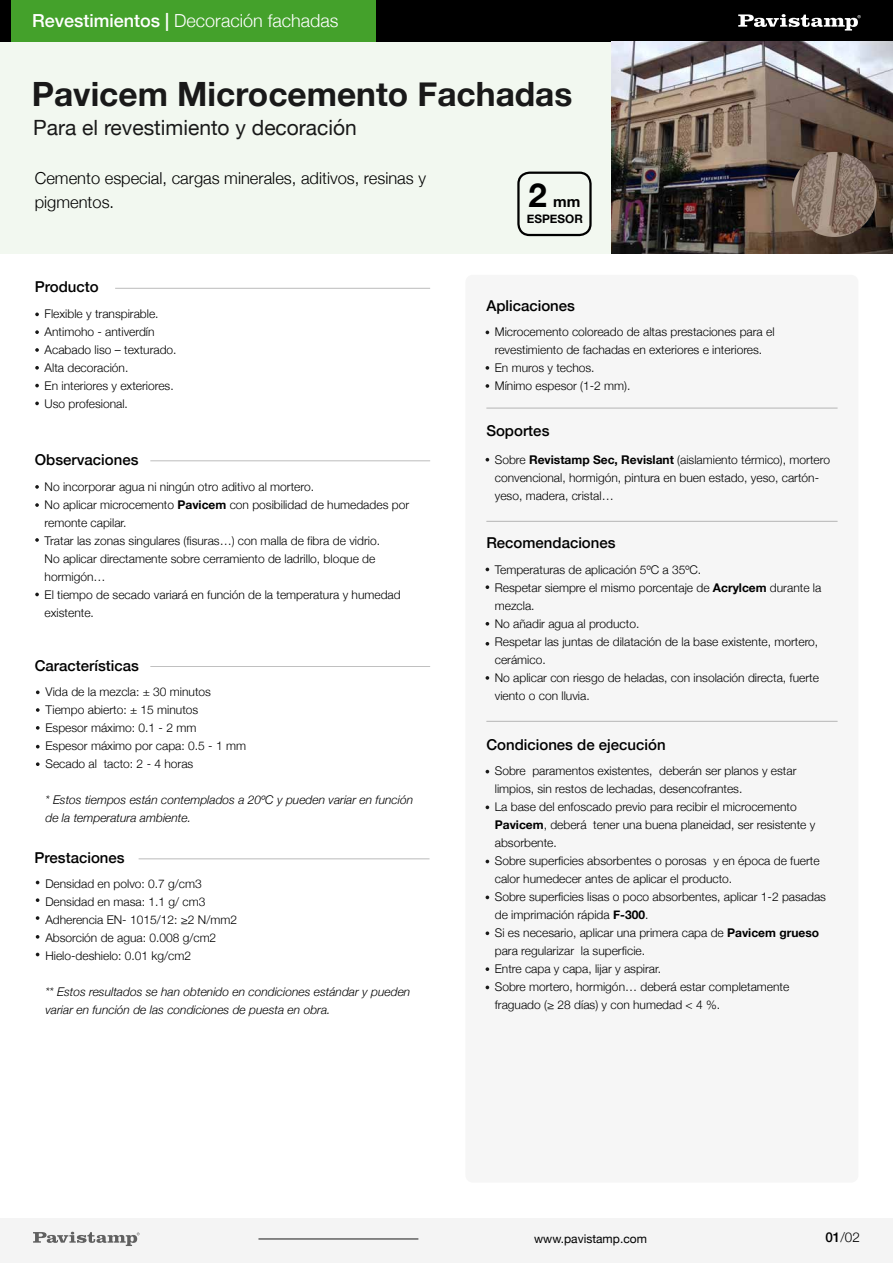
<style>
.page{position:relative;width:893px;height:1263px;background:#fff}
.page>*{position:absolute;margin:0;border:0;box-sizing:border-box;transform-origin:0 0}
.t1{font:700 33.45px "Helvetica Neue";color:#191919}
.t2{font:21px "Helvetica Neue";color:#191919}
.t3{font:300 18px "Helvetica Neue";color:#fff}
.t4{font:300 16.5px/24px "Helvetica Neue";color:#000}
.t5{font:500 15px "Helvetica Neue";color:#000}
.t6{font:700 15px "Helvetica Neue";color:#000}
.t7{font:300 13.5px "Helvetica Neue";color:#000}
.t8{font:300 12px/18px "Helvetica Neue";color:#000}
.t9{font:italic 300 12px/18px "Helvetica Neue";color:#000}
.t10{font:12px "Helvetica Neue";color:#000}
.t11{font:700 11.7px "Helvetica Neue";color:#000}
.s1{font-weight:500}
.s2{font-size:33px}
.s3{font-weight:700}
</style>
<div class="page">
<div style="left:0;top:1218px;width:893px;height:45px;background:#f4f4f4"></div>
<div style="left:465px;top:275px;width:393px;height:907px;background:#f4f4f4;border-radius:7px"></div>
<div style="left:0;top:41px;width:615px;height:212px;background:#f2f8f0"></div>
<div style="left:0;top:0;width:376px;height:41px;background:#44a12b"></div>
<div style="left:376px;top:0;width:517px;height:41px;background:#000"></div>
<svg style="left:738px;top:14px;width:123px;height:17px"></svg>
<div style="left:0;top:0;width:11px;height:41px;background:#000"></div>
<hr style="left:139px;top:858px;width:291px;height:1px;background:#191919">
<hr style="left:150px;top:460px;width:280px;height:1px;background:#191919">
<svg style="left:35px;top:485px;width:4px;height:4px"></svg>
<svg style="left:36px;top:898px;width:3px;height:4px"></svg>
<svg style="left:36px;top:916px;width:3px;height:4px"></svg>
<svg style="left:36px;top:935px;width:3px;height:4px"></svg>
<hr style="left:486px;top:408px;width:352px;height:1px;background:#191919">
<hr style="left:486px;top:521px;width:352px;height:1px;background:#191919">
<hr style="left:486px;top:721px;width:352px;height:1px;background:#191919">
<hr style="left:150px;top:666px;width:280px;height:1px;background:#191919">
<svg style="left:36px;top:690px;width:4px;height:4px"></svg>
<svg style="left:486px;top:366px;width:3px;height:4px"></svg>
<svg style="left:486px;top:384px;width:3px;height:4px"></svg>
<svg style="left:486px;top:805px;width:3px;height:4px"></svg>
<svg style="left:486px;top:931px;width:3px;height:4px"></svg>
<svg style="left:486px;top:895px;width:3px;height:4px"></svg>
<svg style="left:486px;top:985px;width:3px;height:4px"></svg>
<svg style="left:486px;top:967px;width:3px;height:4px"></svg>
<svg style="left:486px;top:585px;width:3px;height:4px"></svg>
<svg style="left:486px;top:622px;width:3px;height:4px"></svg>
<svg style="left:486px;top:642px;width:3px;height:4px"></svg>
<svg style="left:486px;top:676px;width:3px;height:4px"></svg>
<svg style="left:36px;top:708px;width:4px;height:4px"></svg>
<svg style="left:36px;top:726px;width:4px;height:4px"></svg>
<svg style="left:36px;top:745px;width:4px;height:3px"></svg>
<svg style="left:36px;top:762px;width:4px;height:4px"></svg>
<svg style="left:35px;top:503px;width:4px;height:4px"></svg>
<svg style="left:35px;top:538px;width:4px;height:4px"></svg>
<svg style="left:35px;top:593px;width:4px;height:3px"></svg>
<hr style="left:115px;top:288px;width:315px;height:1px;background:#191919">
<svg style="left:35px;top:312px;width:4px;height:4px"></svg>
<svg style="left:35px;top:330px;width:4px;height:4px"></svg>
<svg style="left:35px;top:348px;width:4px;height:4px"></svg>
<svg style="left:35px;top:366px;width:4px;height:4px"></svg>
<svg style="left:35px;top:384px;width:4px;height:3px"></svg>
<svg style="left:35px;top:402px;width:4px;height:3px"></svg>
<svg style="left:33px;top:1232px;width:107px;height:14px"></svg>
<hr style="left:258px;top:1239px;width:160px;height:1px;background:#191919">
<img style="left:611px;top:41px;width:282px;height:212px">
<img style="left:792px;top:152px;width:85px;height:85px;border-radius:43px">
<div style="left:517px;top:172px;width:75px;height:64px;border:2px solid #000;border-radius:11px"></div>
<h3 class="t3" style="left:32px;top:6px;width:308px"><span class="s1">Revestimientos |</span> Decoración fachadas</h3>
<h1 class="t1" style="left:32px;top:67px;width:542px">Pavicem Microcemento Fachadas</h1>
<h2 class="t2" style="left:33px;top:113px;width:325px">Para el revestimiento y decoración</h2>
<h3 class="t4" style="left:35px;top:165px;width:393px">Cemento especial, cargas minerales, aditivos, resinas y pigmentos.</h3>
<p class="t6" style="left:529px;top:190px;width:53px"><span class="s2">2</span> mm</p>
<p class="t11" style="left:527px;top:209px;width:58px">ESPESOR</p>
<p class="t5" style="left:35px;top:275px;width:65px">Producto</p>
<p class="t8" style="left:45px;top:304px;width:134px">Flexible y transpirable.<br>Antimoho - antiverdín<br>Acabado liso – texturado.<br>Alta decoración.<br>En interiores y exteriores.<br>Uso profesional.</p>
<p class="t5" style="left:35px;top:448px;width:105px">Observaciones</p>
<p class="t8" style="left:45px;top:476px;width:366px">No incorporar agua ni ningún otro aditivo al mortero.<br>No aplicar microcemento <span class="s3">Pavicem</span> con posibilidad de humedades por remonte capilar.<br>Tratar las zonas singulares (fisuras…) con malla de fibra de vidrio.<br>No aplicar directamente sobre cerramiento de ladrillo, bloque de hormigón…<br>El tiempo de secado variará en función de la temperatura y humedad existente.</p>
<p class="t5" style="left:35px;top:653px;width:106px">Características</p>
<p class="t8" style="left:45px;top:682px;width:202px">Vida de la mezcla: ± 30 minutos<br>Tiempo abierto: ± 15 minutos<br>Espesor máximo: 0.1 - 2 mm<br>Espesor máximo por capa: 0.5 - 1 mm<br>Secado al tacto: 2 - 4 horas</p>
<p class="t9" style="left:45px;top:790px;width:369px">* Estos tiempos están contemplados a 20ºC y pueden variar en función de la temperatura ambiente.</p>
<p class="t5" style="left:35px;top:846px;width:92px">Prestaciones</p>
<p class="t8" style="left:45px;top:874px;width:193px">Densidad en polvo: 0.7 g/cm3<br>Densidad en masa: 1.1 g/ cm3<br>Adherencia EN- 1015/12: ≥2 N/mm2<br>Absorción de agua: 0.008 g/cm2<br>Hielo-deshielo: 0.01 kg/cm2</p>
<p class="t9" style="left:45px;top:982px;width:366px">** Estos resultados se han obtenido en condiciones estándar y pueden variar en función de las condiciones de puesta en obra.</p>
<p class="t5" style="left:486px;top:293px;width:90px">Aplicaciones</p>
<p class="t8" style="left:495px;top:322px;width:281px">Microcemento coloreado de altas prestaciones para el revestimiento de fachadas en exteriores e interiores.<br>En muros y techos.<br>Mínimo espesor (1-2 mm).</p>
<p class="t5" style="left:486px;top:418px;width:65px">Soportes</p>
<p class="t8" style="left:495px;top:449px;width:337px">Sobre <span class="s3">Revistamp Sec, Revislant</span> (aislamiento térmico), mortero convencional, hormigón, pintura en buen estado, yeso, cartón&shy;yeso, madera, cristal…</p>
<p class="t5" style="left:486px;top:531px;width:131px">Recomendaciones</p>
<p class="t8" style="left:495px;top:560px;width:328px">Temperaturas de aplicación 5ºC a 35ºC.<br>Respetar siempre el mismo porcentaje de <span class="s3">Acrylcem</span> durante la mezcla.<br>No añadir agua al producto.<br>Respetar las juntas de dilatación de la base existente, mortero, cerámico.<br>No aplicar con riesgo de heladas, con insolación directa, fuerte viento o con lluvia.</p>
<p class="t5" style="left:486px;top:732px;width:181px">Condiciones de ejecución</p>
<p class="t8" style="left:495px;top:761px;width:333px">Sobre paramentos existentes, deberán ser planos y estar limpios, sin restos de lechadas, desencofrantes.<br>La base del enfoscado previo para recibir el microcemento <span class="s3">Pavicem</span>, deberá tener una buena planeidad, ser resistente y absorbente.<br>Sobre superficies absorbentes o porosas y en época de fuerte calor humedecer antes de aplicar el producto.<br>Sobre superficies lisas o poco absorbentes, aplicar 1-2 pasadas de imprimación rápida <span class="s3">F-300</span>.<br>Si es necesario, aplicar una primera capa de <span class="s3">Pavicem grueso </span>para regularizar la superficie.<br>Entre capa y capa, lijar y aspirar.<br>Sobre mortero, hormigón… deberá estar completamente fraguado (≥ 28 días) y con humedad &lt; 4 %.</p>
<p class="t10" style="left:534px;top:1230px;width:114px">www.pavistamp.com</p>
<p class="t7" style="left:825px;top:1226px;width:36px"><span class="s1">01</span>/02</p>
</div>
